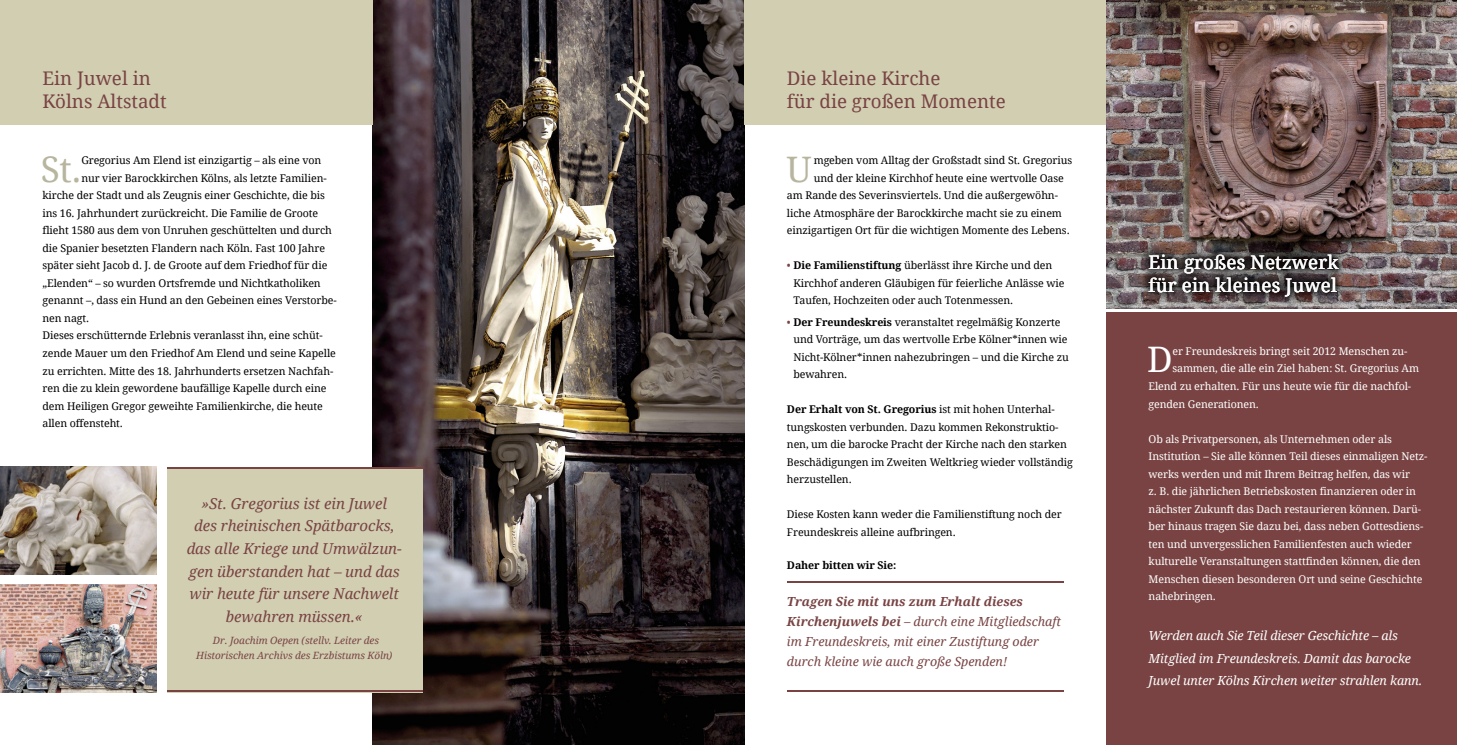
<style>
.page{position:relative;width:1457px;height:745px;background:#fff}
.page>*{position:absolute;margin:0;border:0;box-sizing:border-box;transform-origin:0 0}
.t1{font:35.12px "Droid Serif";color:#b8b59f}
.t2{font:35.12px "Droid Serif";color:#fff}
.t3{font:18.75px/22.5px "Droid Serif";color:#794343}
.t4{font:18.75px/22.5px "Droid Serif";letter-spacing:.01em;color:#fff}
.t5{font:italic 15px/22.5px "Droid Serif";letter-spacing:-.005em;color:#794343;text-align:center}
.t6{font:italic 12.5px/20px "Droid Serif";color:#794343}
.t7{font:italic 12.5px/22.5px "Droid Serif";letter-spacing:-.01em;color:#fff}
.t8{font:10.62px/17.5px "Droid Serif";letter-spacing:-.01em;color:#000}
.t9{font:10.62px/17.5px "Droid Serif";letter-spacing:-.01em;color:#fff}
.t10{font:700 10.62px "Droid Serif";letter-spacing:-.01em;color:#000}
.t11{font:italic 10px/15px "Droid Serif";letter-spacing:-.005em;color:#794343;text-align:center}
.s1{color:#794343}
.s2{font-weight:700}
</style>
<div class="page">
<img style="left:372px;top:0;width:372px;height:744px">
<div style="left:744px;top:0;width:362px;height:124px;background:#d1ceb2"></div>
<div style="left:1106px;top:312px;width:350px;height:432px;background:#794343"></div>
<img style="left:1106px;top:0;width:350px;height:308px">
<div style="left:167px;top:466px;width:256px;height:225px;background:#d1ceb2"></div>
<hr style="left:167px;top:690px;width:256px;height:1px;background:#794343">
<hr style="left:167px;top:466px;width:256px;height:2px;background:#794343">
<hr style="left:787px;top:580px;width:276px;height:2px;background:#794343">
<hr style="left:787px;top:689px;width:276px;height:2px;background:#794343">
<div style="left:0;top:0;width:372px;height:124px;background:#d1ceb2"></div>
<img style="left:0;top:466px;width:156px;height:107px">
<img style="left:0;top:584px;width:156px;height:107px">
<svg style="left:1144px;top:249px;width:203px;height:56px"></svg>
<div style="left:1139px;top:244px;width:203px;height:56px;background:#000;opacity:.6"></div>
<h2 class="t3" style="left:43px;top:68px;width:126px">Ein Juwel in<br>Kölns Altstadt</h2>
<h1 class="t1" style="left:41px;top:149px;width:42px">St.</h1>
<p class="t8" style="left:81px;top:152px;width:241px">Gregorius Am Elend ist einzigartig – als eine von</p>
<p class="t8" style="left:81px;top:169px;width:247px">nur vier Barockkirchen Kölns, als letzte Familien-</p>
<p class="t8" style="left:43px;top:187px;width:284px">kirche der Stadt und als Zeugnis einer Geschichte, die bis</p>
<p class="t8" style="left:43px;top:204px;width:277px">ins 16. Jahrhundert zurückreicht. Die Familie de Groote</p>
<p class="t8" style="left:43px;top:222px;width:291px">flieht 1580 aus dem von Unruhen geschüttelten und durch</p>
<p class="t8" style="left:43px;top:239px;width:284px">die Spanier besetzten Flandern nach Köln. Fast 100 Jahre</p>
<p class="t8" style="left:43px;top:257px;width:286px">später sieht Jacob d. J. de Groote auf dem Friedhof für die</p>
<p class="t8" style="left:43px;top:274px;width:280px">„Elenden“ – so wurden Ortsfremde und Nichtkatholiken</p>
<p class="t8" style="left:43px;top:292px;width:296px">genannt –, dass ein Hund an den Gebeinen eines Verstorbe-</p>
<p class="t8" style="left:43px;top:309px;width:48px">nen nagt.</p>
<p class="t8" style="left:43px;top:327px;width:282px">Dieses erschütternde Erlebnis veranlasst ihn, eine schüt-</p>
<p class="t8" style="left:43px;top:344px;width:295px">zende Mauer um den Friedhof Am Elend und seine Kapelle</p>
<p class="t8" style="left:43px;top:362px;width:292px">zu errichten. Mitte des 18. Jahrhunderts ersetzen Nachfah-</p>
<p class="t8" style="left:43px;top:379px;width:285px">ren die zu klein gewordene baufällige Kapelle durch eine</p>
<p class="t8" style="left:43px;top:397px;width:282px">dem Heiligen Gregor geweihte Familienkirche, die heute</p>
<p class="t8" style="left:43px;top:414px;width:82px">allen offensteht.</p>
<h3 class="t5" style="left:187px;top:492px;width:217px">»St. Gregorius ist ein Juwel<br>des rheinischen Spätbarocks, das alle Kriege und Umwälzun&shy;gen überstanden hat – und das wir heute für unsere Nachwelt bewahren müssen.«</h3>
<p class="t11" style="left:196px;top:632px;width:198px">Dr. Joachim Oepen (stellv. Leiter des<br>Historischen Archivs des Erzbistums Köln)</p>
<h2 class="t3" style="left:787px;top:68px;width:220px">Die kleine Kirche<br>für die großen Momente</h2>
<h1 class="t1" style="left:786px;top:149px;width:27px">U</h1>
<p class="t8" style="left:813px;top:152px;width:260px">mgeben vom Alltag der Großstadt sind St. Gregorius</p>
<p class="t8" style="left:813px;top:169px;width:252px">und der kleine Kirchhof heute eine wertvolle Oase</p>
<p class="t8" style="left:787px;top:187px;width:272px">am Rande des Severinsviertels. Und die außergewöhn-</p>
<p class="t8" style="left:787px;top:204px;width:276px">liche Atmosphäre der Barockkirche macht sie zu einem</p>
<p class="t8" style="left:787px;top:222px;width:284px">einzigartigen Ort für die wichtigen Momente des Lebens.</p>
<p class="t8" style="left:793px;top:257px;width:272px;text-indent:-6px"><span class="s1">•</span> <span class="s2">Die Familienstiftung</span> überlässt ihre Kirche und den<br>Kirchhof anderen Gläubigen für feierliche Anlässe wie<br>Taufen, Hochzeiten oder auch Totenmessen.</p>
<p class="t8" style="left:793px;top:313px;width:277px;text-indent:-6px"><span class="s1">•</span> <span class="s2">Der Freundeskreis</span> veranstaltet regelmäßig Konzerte und Vorträge, um das wertvolle Erbe Kölner*innen wie Nicht-Kölner*innen nahezubringen – und die Kirche zu bewahren.</p>
<p class="t8" style="left:787px;top:400px;width:287px"><span class="s2">Der Erhalt von St. Gregorius</span> ist mit hohen Unterhal&shy;tungskosten verbunden. Dazu kommen Rekonstruktio&shy;nen, um die barocke Pracht der Kirche nach den starken Beschädigungen im Zweiten Weltkrieg wieder vollständig herzustellen.</p>
<p class="t8" style="left:787px;top:505px;width:276px">Diese Kosten kann weder die Familienstiftung noch der<br>Freundeskreis alleine aufbringen.</p>
<p class="t10" style="left:787px;top:558px;width:111px">Daher bitten wir Sie:</p>
<p class="t6" style="left:787px;top:591px;width:275px"><span class="s2">Tragen Sie mit uns zum Erhalt dieses Kirchenjuwels bei</span> – durch eine Mitgliedschaft im Freundeskreis, mit einer Zustiftung oder durch kleine wie auch große Spenden!</p>
<h2 class="t4" style="left:1148px;top:251px;width:191px">Ein großes Netzwerk für ein kleines Juwel</h2>
<h1 class="t2" style="left:1147px;top:339px;width:27px">D</h1>
<p class="t9" style="left:1172px;top:342px;width:237px">er Freundeskreis bringt seit 2012 Menschen zu-</p>
<p class="t9" style="left:1172px;top:360px;width:248px">sammen, die alle ein Ziel haben: St. Gregorius Am</p>
<p class="t9" style="left:1148px;top:377px;width:264px">Elend zu erhalten. Für uns heute wie für die nachfol-</p>
<p class="t9" style="left:1148px;top:395px;width:112px">genden Generationen.</p>
<p class="t9" style="left:1148px;top:430px;width:280px">Ob als Privatpersonen, als Unternehmen oder als Institution – Sie alle können Teil dieses einmaligen Netz&shy;werks werden und mit Ihrem Beitrag helfen, das wir<br>z. B. die jährlichen Betriebskosten finanzieren oder in nächster Zukunft das Dach restaurieren können. Darü&shy;ber hinaus tragen Sie dazu bei, dass neben Gottesdiens&shy;ten und unvergesslichen Familienfesten auch wieder kulturelle Veranstaltungen stattfinden können, die den Menschen diesen besonderen Ort und seine Geschichte nahebringen.</p>
<p class="t7" style="left:1148px;top:624px;width:275px">Werden auch Sie Teil dieser Geschichte – als<br>Mitglied im Freundeskreis. Damit das barocke<br>Juwel unter Kölns Kirchen weiter strahlen kann.</p>
</div>
